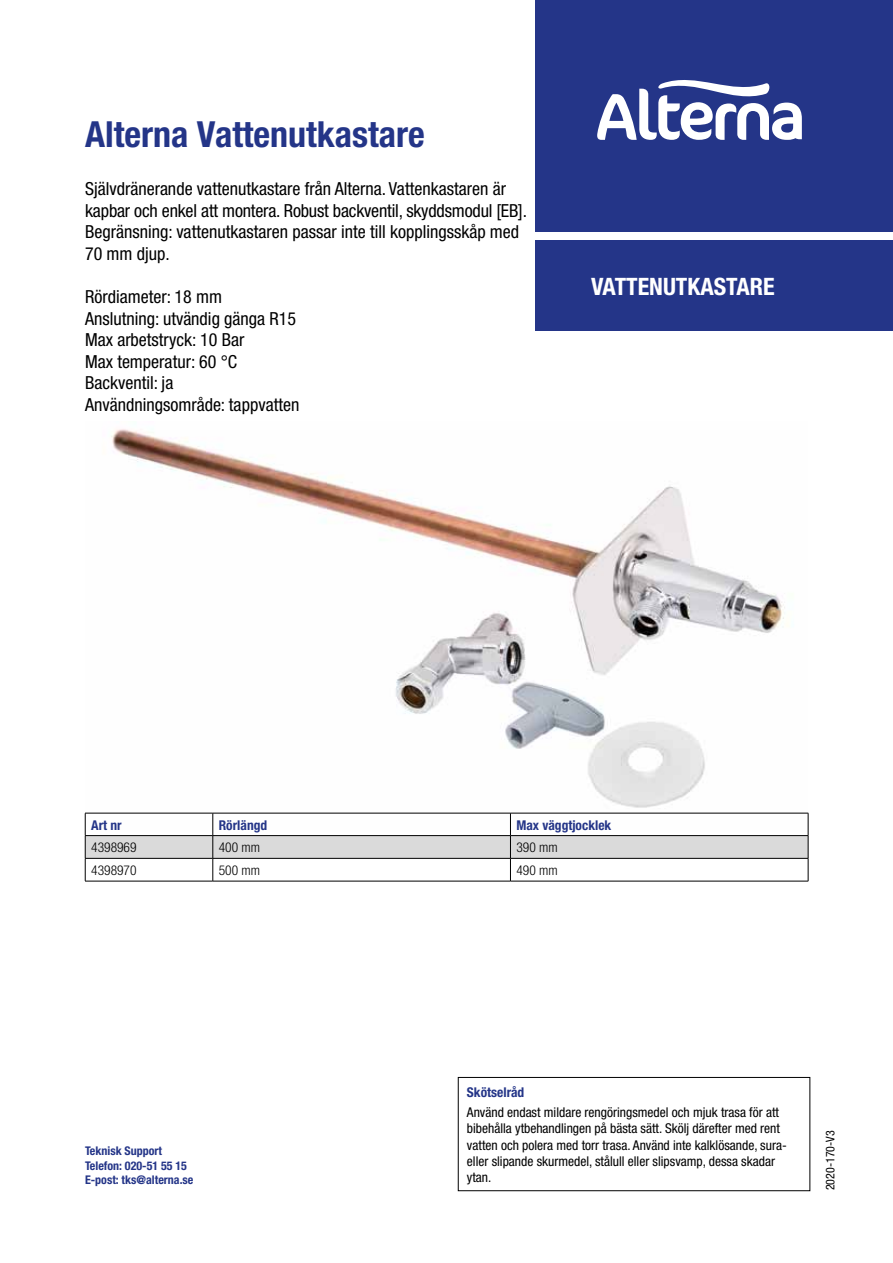
<style>
.page{position:relative;width:893px;height:1263px;background:#fff}
.page>*{position:absolute;margin:0;border:0;box-sizing:border-box;transform-origin:0 0}
.t1{font:700 condensed 36px "Helvetica Neue";color:#243588}
.t2{font:700 condensed 24px "Helvetica Neue";color:#fff}
.t3{font:condensed 18px/21.6px "Helvetica Neue";color:#000}
.t4{font:condensed 13.5px/16.2px "Helvetica Neue";color:#000}
.t5{font:700 condensed 13.5px "Helvetica Neue";color:#243588}
.t6{font:300 condensed 13.5px "Helvetica Neue";color:#000}
.t7{font:700 condensed 12px/14.4px "Helvetica Neue";color:#243588}
.t8{font:condensed 12px "Helvetica Neue";color:#000}
</style>
<div class="page">
<div style="left:536px;top:0;width:357px;height:231px;background:#243588"></div>
<svg style="left:597px;top:80px;width:205px;height:60px"></svg>
<div style="left:536px;top:240px;width:357px;height:91px;background:#243588"></div>
<div style="left:458px;top:1077px;width:352px;height:114px;border:1px solid #000"></div>
<img style="left:85px;top:429px;width:723px;height:384px">
<hr style="left:85px;top:881px;width:128px;height:1px;background:#000">
<hr style="left:213px;top:881px;width:297px;height:1px;background:#000">
<svg style="left:85px;top:813px;width:724px;height:68px"></svg>
<hr style="left:510px;top:881px;width:298px;height:1px;background:#000">
<h1 class="t1" style="left:85px;top:113px;width:341px">Alterna Vattenutkastare</h1>
<p class="t3" style="left:85px;top:178px;width:443px">Självdränerande vattenutkastare från Alterna. Vattenkastaren är kapbar och enkel att montera. Robust backventil, skyddsmodul [EB].<br>Begränsning: vattenutkastaren passar inte till kopplingsskåp med 70 mm djup.</p>
<p class="t3" style="left:85px;top:286px;width:216px">Rördiameter: 18 mm<br>Anslutning: utvändig gänga R15<br>Max arbetstryck: 10 Bar<br>Max temperatur: 60 °C<br>Backventil: ja<br>Användningsområde: tappvatten</p>
<h2 class="t2" style="left:591px;top:272px;width:185px">VATTENUTKASTARE</h2>
<p class="t5" style="left:91px;top:817px;width:32px">Art nr</p>
<p class="t5" style="left:219px;top:817px;width:50px">Rörlängd</p>
<p class="t5" style="left:516px;top:817px;width:96px">Max väggtjocklek</p>
<p class="t6" style="left:91px;top:840px;width:47px">4398969</p>
<p class="t6" style="left:219px;top:840px;width:43px">400 mm</p>
<p class="t6" style="left:516px;top:840px;width:43px">390 mm</p>
<p class="t6" style="left:91px;top:862px;width:47px">4398970</p>
<p class="t6" style="left:219px;top:862px;width:43px">500 mm</p>
<p class="t6" style="left:516px;top:862px;width:43px">490 mm</p>
<p class="t7" style="left:85px;top:1143px;width:110px">Teknisk Support<br>Telefon: 020-51 55 15<br>E-post: tks@alterna.se</p>
<p class="t5" style="left:467px;top:1084px;width:59px">Skötselråd</p>
<p class="t4" style="left:467px;top:1104px;width:321px">Använd endast mildare rengöringsmedel och mjuk trasa för att bibehålla ytbehandlingen på bästa sätt. Skölj därefter med rent vatten och polera med torr trasa. Använd inte kalklösande, sura&shy;eller slipande skurmedel, stålull eller slipsvamp, dessa skadar ytan.</p>
<p class="t8" style="left:823px;top:1190px;width:62px;rotate:-90deg">2020-170-V3</p>
</div>
